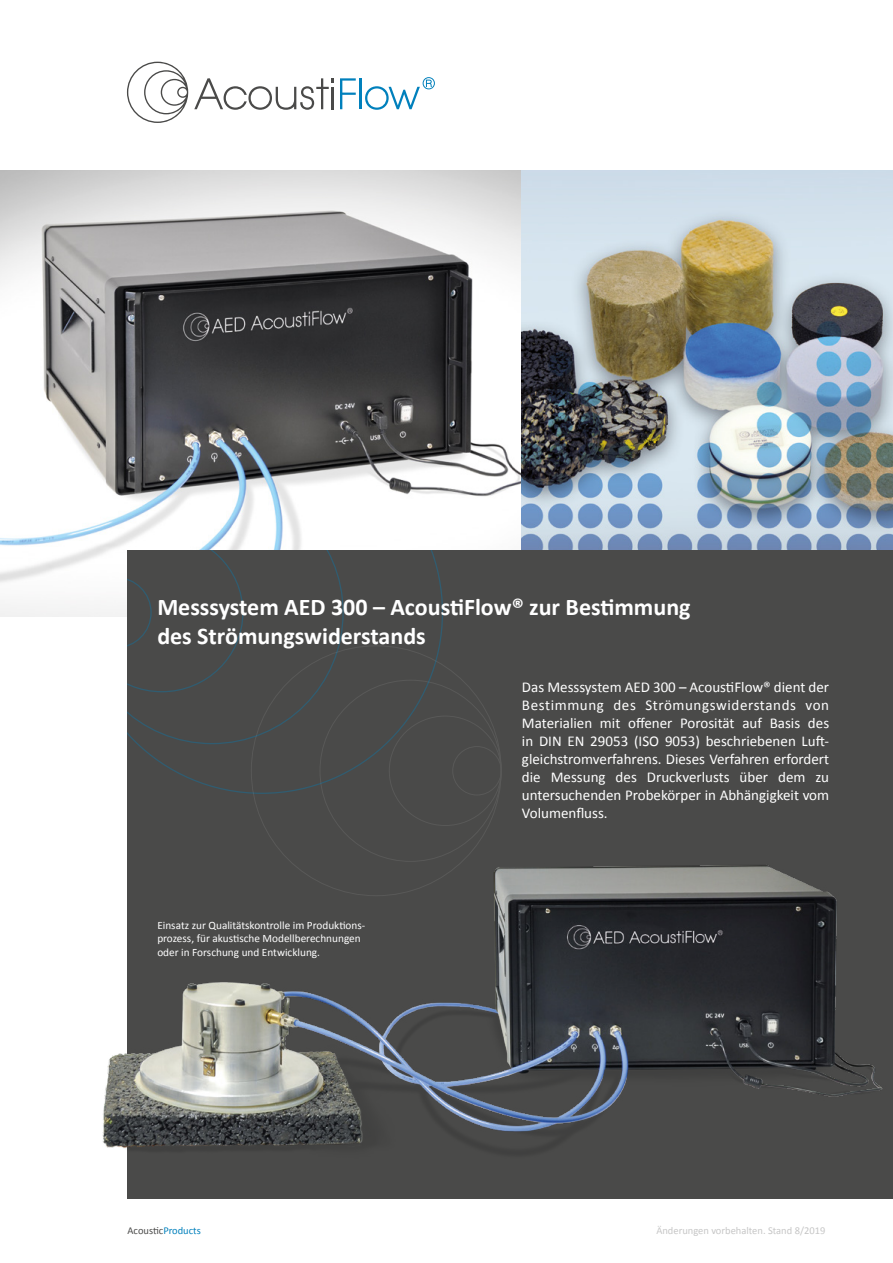
<style>
.page{position:relative;width:893px;height:1263px;background:#fff}
.page>*{position:absolute;margin:0;border:0;box-sizing:border-box;transform-origin:0 0}
.t1{font:700 24px/28.8px "Calibri";color:#fff}
.t2{font:15px/18px "Calibri";color:#fff;text-align:justify}
.t3{font:11.25px/13.5px "Calibri";color:#fff}
.t4{font:10.5px "Calibri";color:#c6c6c6}
.t5{font:10.5px "Calibri";color:#4a4a49}
.s1{color:#0080bc}
</style>
<div class="page">
<img style="left:0;top:170px;width:522px;height:447px">
<img style="left:522px;top:170px;width:371px;height:381px">
<div style="left:128px;top:551px;width:765px;height:648px;background:#4a4a49"></div>
<svg style="left:137px;top:551px;width:306px;height:240px"></svg>
<svg style="left:128px;top:551px;width:216px;height:193px"></svg>
<div style="left:452px;top:746px;width:50px;height:49px;border:1px solid #e3e3e3;border-radius:50%"></div>
<img style="left:102px;top:791px;width:781px;height:408px">
<svg style="left:127px;top:62px;width:61px;height:61px"></svg>
<svg style="left:194px;top:78px;width:140px;height:32px"></svg>
<hr style="left:332px;top:87px;width:2px;height:22px;background:#4a4a49">
<svg style="left:340px;top:78px;width:16px;height:31px"></svg>
<hr style="left:359px;top:78px;width:2px;height:31px;background:#0080bc">
<svg style="left:365px;top:77px;width:70px;height:33px"></svg>
<p class="t1" style="left:157px;top:592px;width:535px">Messsystem AED 300 – AcoustiFlow® zur Bestimmung des Strömungswiderstands</p>
<p class="t3" style="left:157px;top:918px;width:209px">Einsatz zur Qualitätskontrolle im Produktions&shy;prozess, für akustische Modellberechnungen oder in Forschung und Entwicklung.</p>
<p class="t5" style="left:128px;top:1224px;width:75px">Acoustic<span class="s1">Products</span></p>
<p class="t2" style="left:522px;top:677px;width:309px">Das Messsystem AED 300 – AcoustiFlow® dient der Bestimmung des Strömungswiderstands von Materialien mit offener Porosität auf Basis des in DIN EN 29053 (ISO 9053) beschriebenen Luft&shy;gleichstromverfahrens. Dieses Verfahren erfordert die Messung des Druckverlusts über dem zu untersuchenden Probekörper in Abhängigkeit vom Volumenfluss.</p>
<p class="t4" style="left:656px;top:1224px;width:171px">Änderungen vorbehalten. Stand 8/2019</p>
</div>
